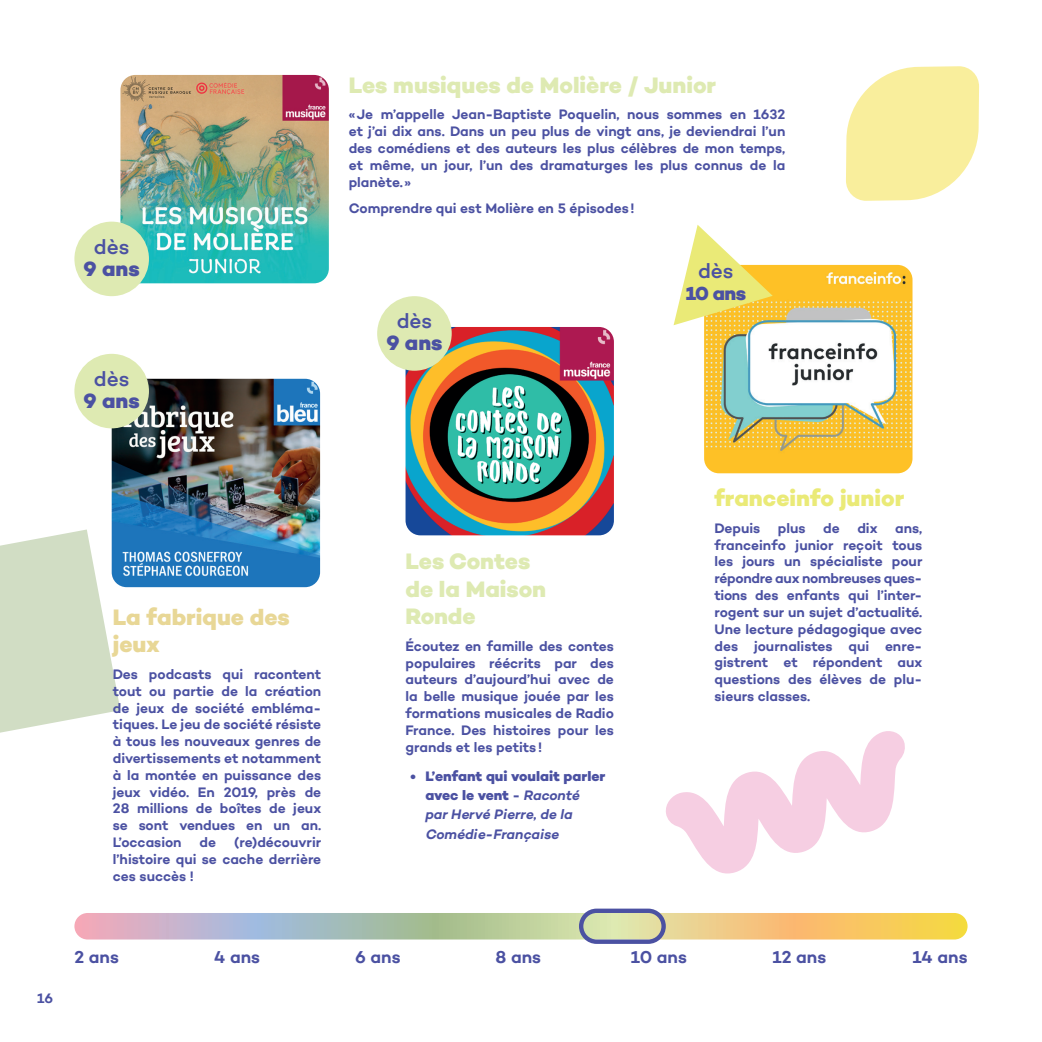
<style>
.page{position:relative;width:1042px;height:1042px;background:#fff}
.page>*{position:absolute;margin:0;border:0;box-sizing:border-box;transform-origin:0 0}
.Titre_podcast{font:800 22.75px/27.3px "Campton";color:#deeab2}
.Titre_podcast-2{font:800 22.75px/27.3px "Campton";color:#e8d796}
.Titre_podcast-3{font:800 22.75px "Campton";color:#eaea77}
.t1{font:500 21px "Campton";color:#4b51a2}
.t2{font:800 21px "Campton";color:#4b51a2}
.t3{font:800 19.25px "Campton";color:#4b51a2}
.t4{font:600 17.5px "Campton";color:#4b51a2}
.Texte_standard{font:600 14px/16.8px "Campton";color:#4b51a2;text-align:justify}
.t5{font:italic 600 14px/19.2px "Campton";color:#4b51a2}
.s1{font-weight:800;font-style:normal}
.s2{font-style:normal}
</style>
<div class="page">
<svg style="left:846px;top:66px;width:133px;height:135px;background:#f9f0ab"></svg>
<svg style="left:0;top:529px;width:120px;height:204px"></svg>
<svg style="left:666px;top:731px;width:239px;height:143px"></svg>
<svg style="left:74px;top:913px;width:893px;height:26px;background:#cfc49b"></svg>
<img style="left:112px;top:379px;width:208px;height:208px">
<img style="left:704px;top:265px;width:208px;height:208px">
<img style="left:120px;top:75px;width:209px;height:208px">
<img style="left:405px;top:327px;width:209px;height:208px">
<div style="left:74px;top:222px;width:75px;height:74px;background:#deeab2;border-radius:50%"></div>
<svg style="left:673px;top:225px;width:99px;height:100px"></svg>
<div style="left:377px;top:296px;width:75px;height:75px;background:#deeab2;border-radius:50%"></div>
<div style="left:74px;top:354px;width:75px;height:74px;background:#deeab2;border-radius:50%"></div>
<div style="left:579px;top:908px;width:87px;height:36px;border:4px solid #4b51a2;border-radius:15px"></div>
<p class="Titre_podcast" style="left:349px;top:71px;width:369px">Les musiques de Molière / Junior</p>
<p class="Texte_standard" style="left:349px;top:106px;width:438px">«Je m’appelle Jean-Baptiste Poquelin, nous sommes en 1632 et j’ai dix ans. Dans un peu plus de vingt ans, je deviendrai l’un des comédiens et des auteurs les plus célèbres de mon temps, et même, un jour, l’un des dramaturges les plus connus de la planète. »</p>
<p class="Texte_standard" style="left:349px;top:200px;width:287px">Comprendre qui est Molière en 5 épisodes!</p>
<p class="t1" style="left:94px;top:233px;width:37px">dès</p>
<p class="t2" style="left:84px;top:255px;width:58px">9 ans</p>
<p class="t1" style="left:698px;top:258px;width:37px">dès</p>
<p class="t3" style="left:686px;top:281px;width:62px">10 ans</p>
<p class="t1" style="left:397px;top:308px;width:37px">dès</p>
<p class="t2" style="left:386px;top:330px;width:58px">9 ans</p>
<p class="t1" style="left:94px;top:365px;width:37px">dès</p>
<p class="t2" style="left:84px;top:387px;width:58px">9 ans</p>
<p class="Titre_podcast-2" style="left:113px;top:603px;width:178px">La fabrique des jeux</p>
<p class="Texte_standard" style="left:113px;top:665px;width:210px">Des podcasts qui racontent tout ou partie de la création de jeux de société embléma&shy;tiques. Le jeu de société résiste à tous les nouveaux genres de divertissements et notamment à la montée en puissance des jeux vidéo. En 2019, près de 28 millions de boîtes de jeux se sont vendues en un an.<br>L’occasion</p>
<p class="Texte_standard" style="left:113px;top:833px;width:210px;text-indent:121px">(re)découvrir l’histoire qui se cache derrière ces succès !</p>
<p class="Texte_standard" style="left:200px;top:833px;width:18px">de</p>
<p class="Titre_podcast" style="left:405px;top:548px;width:142px">Les Contes de la Maison<br>Ronde</p>
<p class="Texte_standard" style="left:405px;top:637px;width:210px">Écoutez en famille des contes populaires réécrits par des auteurs d’aujourd’hui avec de la belle musique jouée par les formations musicales de Radio France. Des histoires pour les grands et les petits!</p>
<p class="t5" style="left:425px;top:766px;width:182px;text-indent:-15px"><span class="s1">• L’enfant qui voulait parler avec le vent</span> <span class="s2">-</span> Raconté par Hervé Pierre, de la<br>Comédie-Française</p>
<p class="Titre_podcast-3" style="left:714px;top:484px;width:191px">franceinfo junior</p>
<p class="Texte_standard" style="left:714px;top:519px;width:47px">Depuis</p>
<p class="Texte_standard" style="left:778px;top:519px;width:29px">plus</p>
<p class="Texte_standard" style="left:823px;top:519px;width:18px">de</p>
<p class="Texte_standard" style="left:857px;top:519px;width:22px">dix</p>
<p class="Texte_standard" style="left:714px;top:519px;width:210px;text-indent:181px">ans, franceinfo junior reçoit tous les jours un spécialiste pour répondre aux nombreuses ques&shy;tions des enfants qui l’inter&shy;rogent sur un sujet d’actualité.<br>Une lecture pédagogique avec des journalistes qui enre&shy;gistrent et répondent aux questions des élèves de plu&shy;sieurs classes.</p>
<p class="Texte_standard" style="left:37px;top:989px;width:17px">16</p>
<p class="t4" style="left:74px;top:946px;width:46px">2 ans</p>
<p class="t4" style="left:214px;top:946px;width:47px">4 ans</p>
<p class="t4" style="left:355px;top:946px;width:47px">6 ans</p>
<p class="t4" style="left:495px;top:946px;width:47px">8 ans</p>
<p class="t4" style="left:631px;top:946px;width:58px">10 ans</p>
<p class="t4" style="left:772px;top:946px;width:55px">12 ans</p>
<p class="t4" style="left:912px;top:946px;width:57px">14 ans</p>
</div>
